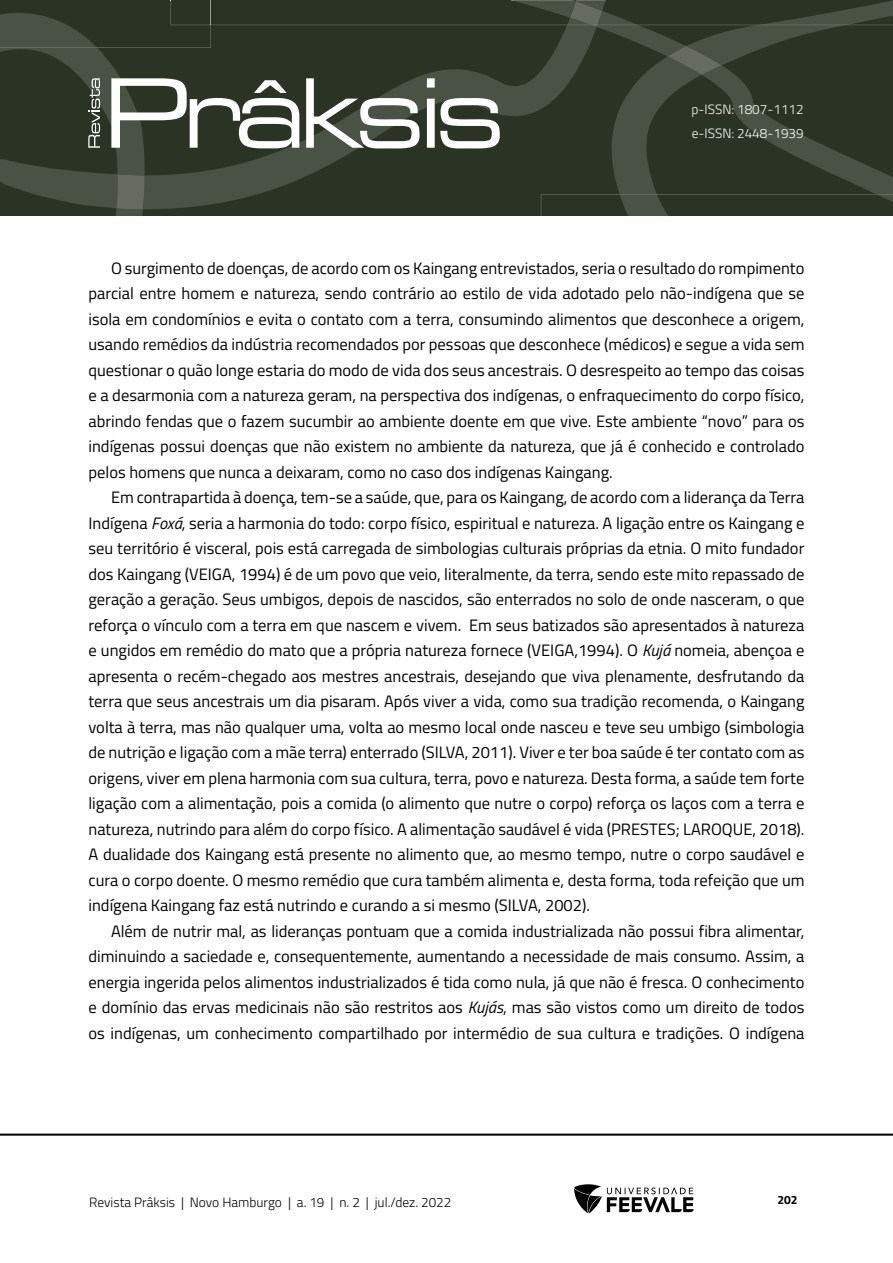
<style>
.page{position:relative;width:893px;height:1263px;background:#fff}
.page>*{position:absolute;margin:0;border:0;box-sizing:border-box;transform-origin:0 0}
.Corpo_de_texto{font:16.5px/25.5px "Titillium Web";color:#000;text-align:justify}
.t1{font:300 13.5px "Titillium Web";color:#000}
.t2{font:300 13.5px/24px "Titillium Web";color:#fff}
.t3{font:700 12px "Titillium Web";color:#000}
.s1{font-style:italic}
</style>
<div class="page">
<hr style="left:0;top:1133px;width:893px;height:3px;background:#000">
<svg style="left:574px;top:1184px;width:120px;height:29px"></svg>
<svg style="left:0;top:0;width:893px;height:216px;background:#3c4436"></svg>
<p class="t2" style="left:691px;top:97px;width:114px">p-ISSN: 1807-1112 e-ISSN: 2448-1939</p>
<p class="Corpo_de_texto" style="left:88px;top:254px;width:718px;text-indent:22px">O surgimento de doenças, de acordo com os Kaingang entrevistados, seria o resultado do rompimento parcial entre homem e natureza, sendo contrário ao estilo de vida adotado pelo não-indígena que se isola em condomínios e evita o contato com a terra, consumindo alimentos que desconhece a origem, usando remédios da indústria recomendados por pessoas que desconhece (médicos) e segue a vida sem questionar o quão longe estaria do modo de vida dos seus ancestrais. O desrespeito ao tempo das coisas e a desarmonia com a natureza geram, na perspectiva dos indígenas, o enfraquecimento do corpo físico, abrindo fendas que o fazem sucumbir ao ambiente doente em que vive. Este ambiente “novo” para os indígenas possui doenças que não existem no ambiente da natureza, que já é conhecido e controlado pelos homens que nunca a deixaram, como no caso dos indígenas Kaingang.</p>
<p class="Corpo_de_texto" style="left:88px;top:484px;width:718px;text-indent:22px">Em contrapartida à doença, tem-se a saúde, que, para os Kaingang, de acordo com a liderança da Terra Indígena <span class="s1">Foxá</span>, seria a harmonia do todo: corpo físico, espiritual e natureza. A ligação entre os Kaingang e seu território é visceral, pois está carregada de simbologias culturais próprias da etnia. O mito fundador dos Kaingang (VEIGA, 1994) é de um povo que veio, literalmente, da terra, sendo este mito repassado de geração a geração. Seus umbigos, depois de nascidos, são enterrados no solo de onde nasceram, o que reforça o vínculo com a terra em que nascem e vivem. Em seus batizados são apresentados à natureza e ungidos em remédio do mato que a própria natureza fornece (VEIGA,1994). O <span class="s1">Kujá</span> nomeia, abençoa e apresenta o recém-chegado aos mestres ancestrais, desejando que viva plenamente, desfrutando da terra que seus ancestrais um dia pisaram. Após viver a vida, como sua tradição recomenda, o Kaingang volta à terra, mas não qualquer uma, volta ao mesmo local onde nasceu e teve seu umbigo (simbologia de nutrição e ligação com a mãe terra) enterrado (SILVA, 2011). Viver e ter boa saúde é ter contato com as origens, viver em plena harmonia com sua cultura, terra, povo e natureza. Desta forma, a saúde tem forte ligação com a alimentação, pois a comida (o alimento que nutre o corpo) reforça os laços com a terra e natureza, nutrindo para além do corpo físico. A alimentação saudável é vida (PRESTES; LAROQUE, 2018).<br>A dualidade dos Kaingang está presente no alimento que, ao mesmo tempo, nutre o corpo saudável e cura o corpo doente. O mesmo remédio que cura também alimenta e, desta forma, toda refeição que um indígena Kaingang faz está nutrindo e curando a si mesmo (SILVA, 2002).</p>
<p class="Corpo_de_texto" style="left:88px;top:917px;width:717px;text-indent:22px">Além de nutrir mal, as lideranças pontuam que a comida industrializada não possui fibra alimentar, diminuindo a saciedade e, consequentemente, aumentando a necessidade de mais consumo. Assim, a energia ingerida pelos alimentos industrializados é tida como nula, já que não é fresca. O conhecimento e domínio das ervas medicinais não são restritos aos <span class="s1">Kujás</span>, mas são vistos como um direito de todos os indígenas, um conhecimento compartilhado por intermédio de sua cultura e tradições. O indígena</p>
<p class="t1" style="left:89px;top:1192px;width:364px">Revista Prâksis | Novo Hamburgo | a. 19 | n. 2 | jul./dez. 2022</p>
<p class="t3" style="left:777px;top:1190px;width:22px">202</p>
</div>
